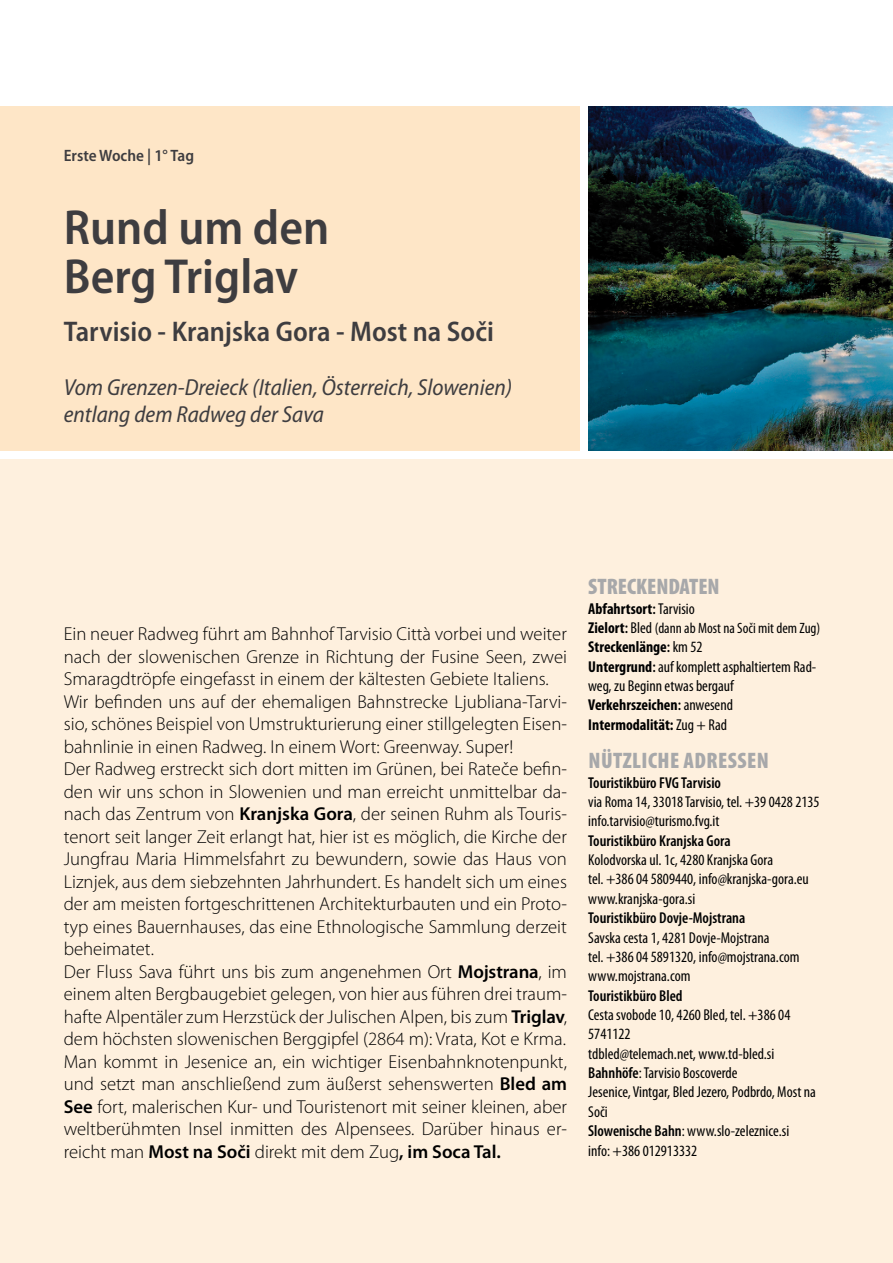
<style>
.page{position:relative;width:893px;height:1263px;background:#fff}
.page>*{position:absolute;margin:0;border:0;box-sizing:border-box;transform-origin:0 0}
.t1{font:600 semi-condensed 49.5px/49.5px "Myriad Pro";color:#3e3d40}
.t2{font:600 semi-condensed 28.5px "Myriad Pro";color:#3e3d40}
.t3{font:italic semi-condensed 23.25px/27px "Myriad Pro";color:#3e3d40}
.t4{font:900 condensed 22.5px "Myriad Pro";letter-spacing:.02em;color:#a7a8aa}
.t5{font:900 condensed 22.5px "Myriad Pro";color:#a7a8aa}
.t6{font:300 18.75px/22.5px "Myriad Pro";color:#000}
.t7{font:600 semi-condensed 16.5px "Myriad Pro";color:#3e3d40}
.t8{font:condensed 15.75px/19.4px "Myriad Pro";color:#000}
.t9{font:600 condensed 15.75px "Myriad Pro";color:#000}
.t10{font:700 condensed 15.75px "Myriad Pro";color:#000}
.t11{font:condensed 15px "Myriad Pro";color:#000}
.s1{font-weight:600}
.s2{font-weight:400}
.s3{font-weight:700;font-size:15.75px}
.s4{font-weight:600;font-size:15.75px}
.s5{font-size:15.75px}
.s6{font-weight:700}
</style>
<div class="page">
<div style="left:0;top:106px;width:580px;height:345px;background:#fee6c7"></div>
<img style="left:588px;top:106px;width:305px;height:345px">
<div style="left:0;top:459px;width:893px;height:804px;background:#fef0de"></div>
<p class="t7" style="left:64px;top:145px;width:132px">Erste Woche | 1° Tag</p>
<h1 class="t1" style="left:64px;top:201px;width:267px">Rund um den<br>Berg Triglav</h1>
<h2 class="t2" style="left:64px;top:314px;width:432px">Tarvisio - Kranjska Gora - Most na Soči</h2>
<p class="t3" style="left:64px;top:374px;width:450px">Vom Grenzen-Dreieck (Italien, Österreich, Slowenien) entlang dem Radweg der Sava</p>
<p class="t6" style="left:64px;top:622px;width:505px">Ein neuer Radweg führt am Bahnhof Tarvisio Città vorbei und weiter nach der slowenischen Grenze in Richtung der Fusine Seen, zwei Smaragdtröpfe eingefasst in einem der kältesten Gebiete Italiens.<br>Wir befinden uns auf der ehemaligen Bahnstrecke Ljubliana-Tarvi&shy;sio, schönes Beispiel von Umstrukturierung einer stillgelegten Eisen&shy;bahnlinie in einen Radweg. In einem Wort: Greenway. Super!<br>Der Radweg erstreckt sich dort mitten im Grünen, bei Rateče befin&shy;den wir uns schon in Slowenien und man erreicht unmittelbar da&shy;nach das Zentrum von <span class="s1">Kranjska Gora</span>, der seinen Ruhm als Touris&shy;tenort seit langer Zeit erlangt hat, hier ist es möglich, die Kirche der Jungfrau Maria Himmelsfahrt zu bewundern, sowie das Haus von Liznjek, aus dem siebzehnten Jahrhundert. Es handelt sich um eines der am meisten fortgeschrittenen Architekturbauten und ein Proto&shy;typ eines Bauernhauses, das eine Ethnologische Sammlung derzeit beheimatet.<br>Der Fluss Sava führt uns bis zum angenehmen Ort <span class="s1">Mojstrana</span>, im einem alten Bergbaugebiet gelegen, von hier aus führen drei traum&shy;hafte Alpentäler zum Herzstück der Julischen Alpen, bis zum <span class="s1">Triglav</span>, dem höchsten slowenischen Berggipfel (2864 m): Vrata, Kot e Krma.<br>Man kommt in Jesenice an, ein wichtiger Eisenbahnknotenpunkt, und setzt man anschließend zum äußerst sehenswerten <span class="s1">Bled am See</span> fort, malerischen Kur- und Touristenort mit seiner kleinen, aber weltberühmten Insel inmitten des Alpensees. Darüber hinaus er&shy;reicht man <span class="s1">Most na Soči</span> direkt mit dem Zug<span class="s1">, im Soca Tal.</span></p>
<p class="t5" style="left:588px;top:572px;width:133px">STRECKENDATEN</p>
<p class="t10" style="left:588px;top:598px;width:108px">Abfahrtsort<span class="s1">:</span> <span class="s2">Tarvisio</span></p>
<p class="t11" style="left:588px;top:619px;width:234px"><span class="s3">Zielort</span><span class="s4">:</span> <span class="s5">Bled</span> (dann ab Most na Soči mit dem Zug)</p>
<p class="t8" style="left:588px;top:637px;width:230px"><span class="s6">Streckenlänge</span><span class="s1">:</span> km 52<br><span class="s6">Untergrund</span><span class="s1">:</span> auf komplett asphaltiertem Rad&shy;weg, zu Beginn etwas bergauf<br><span class="s6">Verkehrszeichen</span><span class="s1">:</span> anwesend<br><span class="s6">Intermodalität:</span> Zug + Rad</p>
<p class="t4" style="left:588px;top:746px;width:182px">NÜTZLICHE ADRESSEN</p>
<p class="t9" style="left:588px;top:773px;width:134px">Touristikbüro FVG Tarvisio</p>
<p class="t8" style="left:588px;top:792px;width:233px">via Roma 14, 33018 Tarvisio, tel. +39 0428 2135 info.tarvisio@turismo.fvg.it</p>
<p class="t9" style="left:588px;top:831px;width:144px">Touristikbüro Kranjska Gora</p>
<p class="t8" style="left:588px;top:850px;width:222px">Kolodvorska ul. 1c, 4280 Kranjska Gora<br>tel. +386 04 5809440, info@kranjska-gora.eu www.kranjska-gora.si</p>
<p class="t9" style="left:588px;top:908px;width:159px">Touristikbüro Dovje-Mojstrana</p>
<p class="t8" style="left:588px;top:927px;width:213px">Savska cesta 1, 4281 Dovje-Mojstrana<br>tel. +386 04 5891320, info@mojstrana.com www.mojstrana.com</p>
<p class="t9" style="left:588px;top:986px;width:96px">Touristikbüro Bled</p>
<p class="t8" style="left:588px;top:1005px;width:229px">Cesta svobode 10, 4260 Bled, tel. +386 04<br>5741122<br>tdbled@telemach.net, www.td-bled.si<br><span class="s1">Bahnhöfe</span>: Tarvisio Boscoverde<br>Jesenice, Vintgar, Bled Jezero, Podbrdo, Most na<br>Soči<br><span class="s1">Slowenische Bahn</span>: www.slo-zeleznice.si<br>info: +386 012913332</p>
</div>
